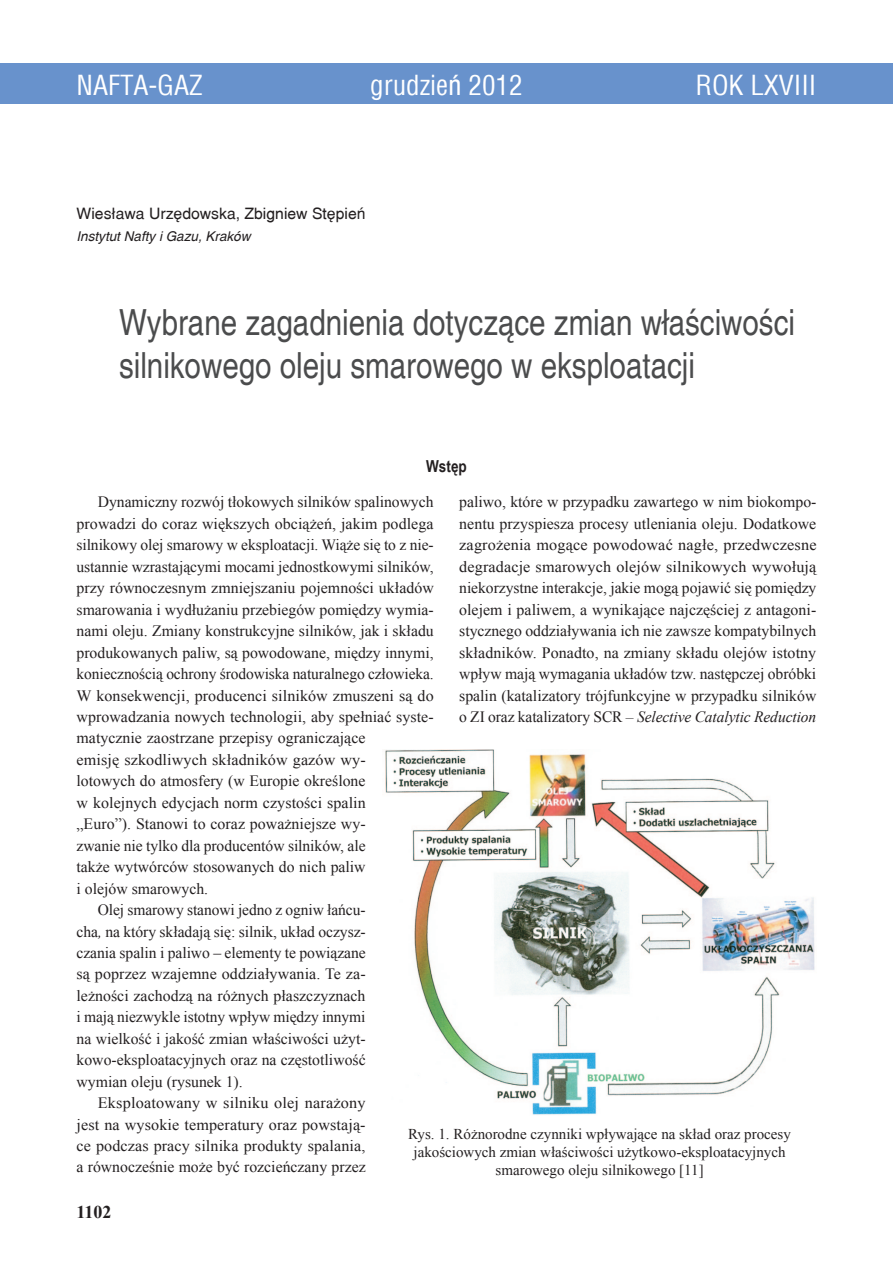
<style>
.page{position:relative;width:893px;height:1263px;background:#fff}
.page>*{position:absolute;margin:0;border:0;box-sizing:border-box;transform-origin:0 0}
.t1{font:condensed 36px/43.2px "Helvetica";color:#4b4c4d}
.t2{font:27px "Switzerland Condensed";color:#fff}
.t3{font:700 18px "Times New Roman";color:#231f20}
.t4{font:700 16.5px "Arial Narrow";color:#231f20}
.t5{font:15.75px/21.5px "Times New Roman";color:#231f20;text-align:justify}
.t6{font:15.75px "Switzerland";color:#231f20}
.t7{font:15px/18px "Times New Roman";color:#231f20;text-align:center}
.t8{font:italic 13.5px "Switzerland";color:#231f20}
.s1{font-style:italic}
</style>
<div class="page">
<div style="left:0;top:64px;width:893px;height:40px;background:#6892cc"></div>
<img style="left:385px;top:750px;width:430px;height:365px">
<h2 class="t2" style="left:77px;top:69px;width:128px">NAFTA-GAZ</h2>
<h2 class="t2" style="left:370px;top:69px;width:154px">grudzień 2012</h2>
<h2 class="t2" style="left:696px;top:69px;width:122px">ROK LXVIII</h2>
<p class="t6" style="left:77px;top:204px;width:291px">Wiesława Urzędowska, Zbigniew Stępień</p>
<p class="t8" style="left:77px;top:228px;width:176px">Instytut Nafty i Gazu, Kraków</p>
<h1 class="t1" style="left:119px;top:301px;width:677px">Wybrane zagadnienia dotyczące zmian właściwości silnikowego oleju smarowego w eksploatacji</h1>
<p class="t4" style="left:426px;top:453px;width:42px">Wstęp</p>
<p class="t5" style="left:98px;top:491px;width:337px">Dynamiczny rozwój tłokowych silników spalinowych</p>
<p class="t5" style="left:77px;top:513px;width:358px">prowadzi do coraz większych obciążeń, jakim podlega</p>
<p class="t5" style="left:77px;top:534px;width:359px">silnikowy olej smarowy w eksploatacji. Wiąże się to z nie-</p>
<p class="t5" style="left:77px;top:555px;width:359px">ustannie wzrastającymi mocami jednostkowymi silników,</p>
<p class="t5" style="left:77px;top:577px;width:359px">przy równoczesnym zmniejszaniu pojemności układów</p>
<p class="t5" style="left:77px;top:598px;width:359px">smarowania i wydłużaniu przebiegów pomiędzy wymia-</p>
<p class="t5" style="left:77px;top:620px;width:359px">nami oleju. Zmiany konstrukcyjne silników, jak i składu</p>
<p class="t5" style="left:77px;top:641px;width:359px">produkowanych paliw, są powodowane, między innymi,</p>
<p class="t5" style="left:77px;top:663px;width:359px">koniecznością ochrony środowiska naturalnego człowieka.</p>
<p class="t5" style="left:77px;top:684px;width:359px">W konsekwencji, producenci silników zmuszeni są do</p>
<p class="t5" style="left:77px;top:706px;width:359px">wprowadzania nowych technologii, aby spełniać syste-</p>
<p class="t5" style="left:77px;top:727px;width:290px">matycznie zaostrzane przepisy ograniczające</p>
<p class="t5" style="left:77px;top:749px;width:291px">emisję szkodliwych składników gazów wy-</p>
<p class="t5" style="left:77px;top:770px;width:290px">lotowych do atmosfery (w Europie określone</p>
<p class="t5" style="left:77px;top:791px;width:291px">w kolejnych edycjach norm czystości spalin</p>
<p class="t5" style="left:77px;top:813px;width:291px">„Euro”). Stanowi to coraz poważniejsze wy-</p>
<p class="t5" style="left:77px;top:834px;width:291px">zwanie nie tylko dla producentów silników, ale</p>
<p class="t5" style="left:77px;top:856px;width:291px">także wytwórców stosowanych do nich paliw</p>
<p class="t5" style="left:77px;top:877px;width:133px">i olejów smarowych.</p>
<p class="t5" style="left:98px;top:899px;width:269px">Olej smarowy stanowi jedno z ogniw łańcu-</p>
<p class="t5" style="left:77px;top:920px;width:291px">cha<span class="s1">,</span> na który składają się: silnik, układ oczysz-</p>
<p class="t5" style="left:77px;top:942px;width:291px">czania spalin i paliwo – elementy te powiązane</p>
<p class="t5" style="left:77px;top:963px;width:291px">są poprzez wzajemne oddziaływania. Te za-</p>
<p class="t5" style="left:77px;top:984px;width:290px">leżności zachodzą na różnych płaszczyznach</p>
<p class="t5" style="left:77px;top:1006px;width:290px">i mają niezwykle istotny wpływ między innymi</p>
<p class="t5" style="left:77px;top:1027px;width:291px">na wielkość i jakość zmian właściwości użyt-</p>
<p class="t5" style="left:77px;top:1049px;width:291px">kowo-eksploatacyjnych oraz na częstotliwość</p>
<p class="t5" style="left:77px;top:1070px;width:168px">wymian oleju (rysunek 1).</p>
<p class="t5" style="left:98px;top:1092px;width:269px">Eksploatowany w silniku olej narażony</p>
<p class="t5" style="left:77px;top:1113px;width:291px">jest na wysokie temperatury oraz powstają-</p>
<p class="t5" style="left:77px;top:1135px;width:290px">ce podczas pracy silnika produkty spalania,</p>
<p class="t5" style="left:77px;top:1156px;width:291px">a równocześnie może być rozcieńczany przez</p>
<p class="t5" style="left:459px;top:491px;width:359px">paliwo, które w przypadku zawartego w nim biokompo&shy;nentu przyspiesza procesy utleniania oleju. Dodatkowe zagrożenia mogące powodować nagłe, przedwczesne degradacje smarowych olejów silnikowych wywołują niekorzystne interakcje, jakie mogą pojawić się pomiędzy olejem i paliwem, a wynikające najczęściej z antagoni&shy;stycznego oddziaływania ich nie zawsze kompatybilnych składników. Ponadto, na zmiany składu olejów istotny wpływ mają wymagania układów tzw. następczej obróbki spalin (katalizatory trójfunkcyjne w przypadku silników o ZI oraz katalizatory SCR <span class="s1">– Selective Catalytic Reduction</span></p>
<p class="t7" style="left:408px;top:1125px;width:384px">Rys. 1. Różnorodne czynniki wpływające na skład oraz procesy jakościowych zmian właściwości użytkowo-eksploatacyjnych smarowego oleju silnikowego [11]</p>
<p class="t3" style="left:77px;top:1199px;width:37px">1102</p>
</div>
